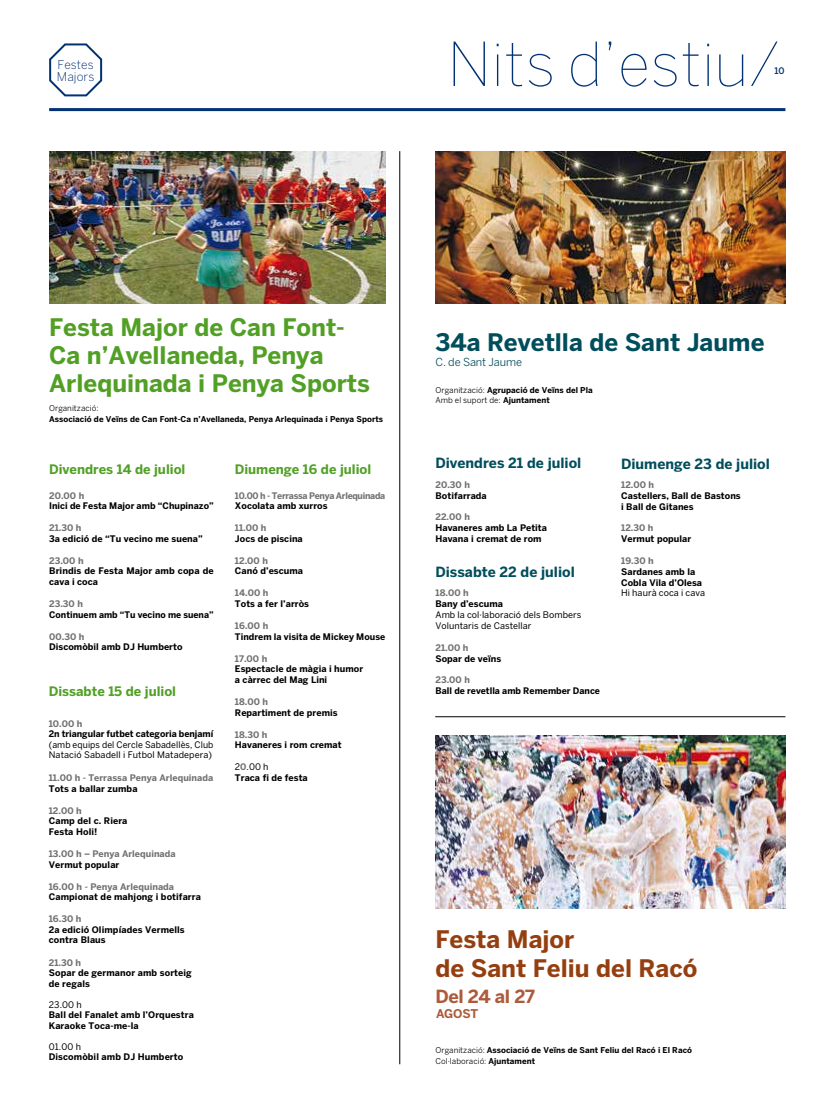
<style>
.page{position:relative;width:820px;height:1106px;background:#fff}
.page>*{position:absolute;margin:0;border:0;box-sizing:border-box;transform-origin:0 0}
.t1{font:100 60px "Benton Sans";letter-spacing:.005em;color:#003274}
.t2{font:700 24px/28px "Benton Sans";color:#51a025}
.t3{font:700 24px/28.8px "Benton Sans";color:#953f10}
.t4{font:700 24px "Benton Sans";color:#004d5b}
.t5{font:700 18px "Benton Sans";letter-spacing:-.02em;color:#ad5b3a}
.t6{font:700 14px "Benton Sans";color:#004d5b}
.t7{font:700 13px "Benton Sans";color:#51a025}
.t8{font:300 12px/12px "Benton Sans";letter-spacing:.005em;color:#003274}
.t9{font:700 12px "Benton Sans";letter-spacing:-.02em;color:#ad5b3a}
.t10{font:11px "Benton Sans";letter-spacing:-.01em;color:#004d5b}
.t11{font:700 9px/10.5px "Benton Sans";letter-spacing:.005em;color:#000}
.t12{font:700 9px "Benton Sans";letter-spacing:.005em;color:#707172}
.t13{font:9px/10.5px "Benton Sans";letter-spacing:.01em;color:#000}
.t14{font:700 9px "Benton Sans";letter-spacing:-.03em;color:#707172}
.t15{font:500 9px "Benton Sans";color:#003274}
.t16{font:700 8px/11px "Benton Sans";letter-spacing:.005em;color:#000}
.t17{font:8px "Benton Sans";letter-spacing:.005em;color:#000}
.s1{font-weight:400}
.s2{color:#707172}
</style>
<div class="page">
<hr style="left:399px;top:151px;width:1px;height:913px;background:#000">
<img style="left:49px;top:151px;width:336px;height:152px">
<img style="left:435px;top:151px;width:350px;height:152px">
<hr style="left:435px;top:716px;width:350px;height:1px;background:#000">
<hr style="left:49px;top:108px;width:736px;height:3px;background:#003274">
<svg style="left:49px;top:43px;width:54px;height:54px"></svg>
<img style="left:435px;top:736px;width:350px;height:172px">
<h3 class="t8" style="left:57px;top:59px;width:39px">Festes<br>Majors</h3>
<h1 class="t1" style="left:447px;top:29px;width:334px">Nits d’estiu/</h1>
<p class="t15" style="left:774px;top:66px;width:12px">10</p>
<h2 class="t2" style="left:49px;top:313px;width:322px">Festa Major de Can Font-<br>Ca n’Avellaneda, Penya<br>Arlequinada i Penya Sports</h2>
<p class="t17" style="left:49px;top:404px;width:51px">Organització:</p>
<p class="t16" style="left:49px;top:414px;width:335px">Associació de Veïns de Can Font-Ca n’Avellaneda, Penya Arlequinada i Penya Sports</p>
<h2 class="t4" style="left:435px;top:328px;width:330px">34a Revetlla de Sant Jaume</h2>
<p class="t10" style="left:435px;top:355px;width:88px">C. de Sant Jaume</p>
<p class="t16" style="left:435px;top:384px;width:159px;line-height:10.5px"><span class="s1">Organització:</span> Agrupació de Veïns del Pla<br><span class="s1">Amb el suport de:</span> Ajuntament</p>
<h3 class="t6" style="left:435px;top:454px;width:147px">Divendres 21 de juliol</h3>
<h3 class="t6" style="left:621px;top:455px;width:150px">Diumenge 23 de juliol</h3>
<h3 class="t7" style="left:235px;top:462px;width:138px">Diumenge 16 de juliol</h3>
<p class="t14" style="left:235px;top:490px;width:152px">10.00 h - Terrassa Penya Arlequinada</p>
<p class="t11" style="left:235px;top:500px;width:94px">Xocolata amb xurros</p>
<p class="t12" style="left:235px;top:522px;width:33px">11.00 h</p>
<p class="t11" style="left:235px;top:533px;width:69px">Jocs de piscina</p>
<p class="t12" style="left:235px;top:555px;width:34px">12.00 h</p>
<p class="t11" style="left:235px;top:565px;width:70px">Canó d’escuma</p>
<p class="t12" style="left:235px;top:588px;width:35px">14.00 h</p>
<p class="t11" style="left:235px;top:598px;width:76px">Tots a fer l’arròs</p>
<p class="t12" style="left:235px;top:620px;width:35px">16.00 h</p>
<p class="t11" style="left:235px;top:631px;width:152px">Tindrem la visita de Mickey Mouse</p>
<p class="t12" style="left:235px;top:653px;width:34px">17.00 h</p>
<p class="t11" style="left:235px;top:663px;width:130px">Espectacle de màgia i humor a càrrec del Mag Lini</p>
<p class="t12" style="left:235px;top:696px;width:35px">18.00 h</p>
<p class="t11" style="left:235px;top:707px;width:104px">Repartiment de premis</p>
<p class="t12" style="left:235px;top:729px;width:34px">18.30 h</p>
<p class="t11" style="left:235px;top:739px;width:108px">Havaneres i rom cremat</p>
<p class="t11" style="left:235px;top:761px;width:74px"><span class="s1">2</span><span class="s2">0</span><span class="s1">.00 h<br></span>Traca fi de festa</p>
<h3 class="t7" style="left:49px;top:462px;width:138px">Divendres 14 de juliol</h3>
<p class="t12" style="left:49px;top:490px;width:37px">20.00 h</p>
<p class="t11" style="left:49px;top:500px;width:166px">Inici de Festa Major amb “Chupinazo”</p>
<p class="t12" style="left:49px;top:522px;width:34px">21.30 h</p>
<p class="t11" style="left:49px;top:533px;width:155px">3a edició de “Tu vecino me suena”</p>
<p class="t12" style="left:49px;top:555px;width:36px">23.00 h</p>
<p class="t11" style="left:49px;top:565px;width:166px">Brindis de Festa Major amb copa de cava i coca</p>
<p class="t12" style="left:49px;top:598px;width:35px">23.30 h</p>
<p class="t11" style="left:49px;top:609px;width:166px">Continuem amb “Tu vecino me suena”</p>
<p class="t12" style="left:49px;top:631px;width:37px">00.30 h</p>
<p class="t11" style="left:49px;top:641px;width:135px">Discomòbil amb DJ Humberto</p>
<p class="t12" style="left:435px;top:479px;width:36px">20.30 h</p>
<p class="t11" style="left:435px;top:490px;width:53px">Botifarrada</p>
<p class="t12" style="left:435px;top:512px;width:36px">22.00 h</p>
<p class="t11" style="left:435px;top:522px;width:113px;line-height:10.9px">Havaneres amb La Petita<br>Havana i cremat de rom</p>
<p class="t12" style="left:621px;top:479px;width:34px">12.00 h</p>
<p class="t11" style="left:621px;top:490px;width:121px;line-height:10.9px">Castellers, Ball de Bastons i Ball de Gitanes</p>
<p class="t12" style="left:621px;top:522px;width:34px">12.30 h</p>
<p class="t11" style="left:621px;top:533px;width:72px">Vermut popular</p>
<p class="t12" style="left:621px;top:555px;width:34px">19.30 h</p>
<p class="t11" style="left:621px;top:566px;width:82px;line-height:10.9px">Sardanes amb la<br>Cobla Vila d’Olesa</p>
<h3 class="t6" style="left:435px;top:563px;width:141px">Dissabte 22 de juliol</h3>
<p class="t12" style="left:435px;top:588px;width:35px">18.00 h</p>
<p class="t13" style="left:621px;top:588px;width:85px">Hi haurà coca i cava</p>
<p class="t11" style="left:435px;top:598px;width:69px">Bany d’escuma</p>
<p class="t13" style="left:435px;top:609px;width:147px;line-height:10.9px">Amb la col·laboració dels Bombers<br>Voluntaris de Castellar</p>
<p class="t12" style="left:435px;top:642px;width:34px">21.00 h</p>
<p class="t11" style="left:435px;top:653px;width:67px">Sopar de veïns</p>
<p class="t12" style="left:435px;top:674px;width:36px">23.00 h</p>
<p class="t11" style="left:435px;top:685px;width:166px">Ball de revetlla amb Remember Dance</p>
<h3 class="t7" style="left:49px;top:683px;width:129px">Dissabte 15 de juliol</h3>
<p class="t12" style="left:49px;top:718px;width:35px">10.00 h</p>
<p class="t11" style="left:49px;top:728px;width:166px">2n triangular futbet categoria benjamí</p>
<p class="t13" style="left:49px;top:739px;width:166px">(amb equips del Cercle Sabadellès, Club<br>Natació Sabadell i Futbol Matadepera)</p>
<p class="t12" style="left:49px;top:772px;width:166px">11.00 h - Terrassa Penya Arlequinada</p>
<p class="t11" style="left:49px;top:783px;width:90px">Tots a ballar zumba</p>
<p class="t12" style="left:49px;top:805px;width:34px">12.00 h</p>
<p class="t11" style="left:49px;top:815px;width:80px">Camp del c. Riera<br>Festa Holi!</p>
<p class="t12" style="left:49px;top:848px;width:128px">13.00 h – Penya Arlequinada</p>
<p class="t11" style="left:49px;top:859px;width:72px">Vermut popular</p>
<p class="t12" style="left:49px;top:881px;width:127px">16.00 h - Penya Arlequinada</p>
<p class="t11" style="left:49px;top:891px;width:154px">Campionat de mahjong i botifarra</p>
<p class="t12" style="left:49px;top:913px;width:34px">16.30 h</p>
<p class="t11" style="left:49px;top:924px;width:137px">2a edició Olimpíades Vermells contra Blaus</p>
<p class="t12" style="left:49px;top:957px;width:34px">21.30 h</p>
<p class="t11" style="left:49px;top:967px;width:144px">Sopar de germanor amb sorteig de regals</p>
<p class="t13" style="left:49px;top:999px;width:34px">23.00 h</p>
<p class="t11" style="left:49px;top:1009px;width:146px">Ball del Fanalet amb l’Orquestra<br>Karaoke Toca-me-la</p>
<p class="t13" style="left:49px;top:1041px;width:34px">01.00 h</p>
<p class="t11" style="left:49px;top:1051px;width:136px">Discomòbil amb DJ Humberto</p>
<p class="t16" style="left:435px;top:1044px;width:258px"><span class="s1">Organització:</span> Associació de Veïns de Sant Feliu del Racó i El Racó<br><span class="s1">Col·laboració:</span> Ajuntament</p>
<h2 class="t3" style="left:435px;top:924px;width:263px">Festa Major<br>de Sant Feliu del Racó</h2>
<h3 class="t5" style="left:435px;top:985px;width:101px">Del 24 al 27</h3>
<h3 class="t9" style="left:436px;top:1007px;width:44px">AGOST</h3>
</div>
